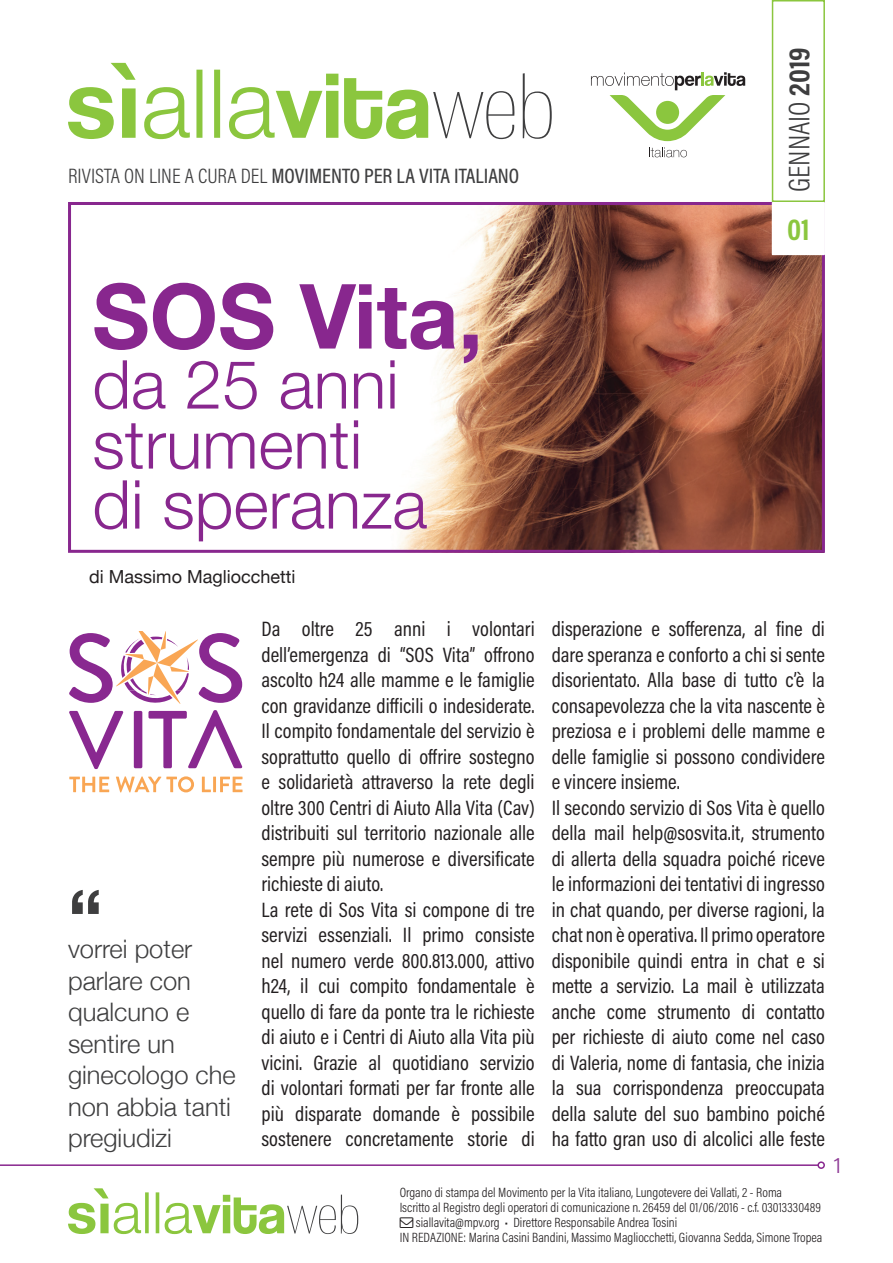
<style>
.page{position:relative;width:893px;height:1263px;background:#fff}
.page>*{position:absolute;margin:0;border:0;box-sizing:border-box;transform-origin:0 0}
.t1{font:700 90px "Helvetica Neue";color:#88278e}
.t2{font:700 75px "Helvetica Neue";color:#3e3e3f}
.t3{font:300 67.5px/60px "Helvetica Neue";color:#88278e}
.t4{font:300 30px "Acumin Pro Cond";color:#3e3e3f}
.t5{font:700 30px "Acumin Pro Cond";color:#8bc63e}
.t6{font:300 25.5px/31.5px "Helvetica Neue";color:#3e3e3f}
.t7{font:300 22.5px "Acumin Pro";color:#903e97}
.t8{font:21px/25.5px "Acumin Pro Cond";color:#231f20}
.t9{font:500 21px "Acumin Pro Cond";color:#3e3e3f}
.t10{font:18px "Helvetica Neue";color:#231f20}
.t11{font:300 13.5px "Acumin Pro Cond";color:#231f20}
.s1{font-weight:300}
.s2{font-weight:700}
</style>
<div class="page">
<img style="left:399px;top:206px;width:422px;height:343px">
<svg style="left:68px;top:63px;width:484px;height:76px"></svg>
<svg style="left:591px;top:72px;width:154px;height:69px"></svg>
<svg style="left:649px;top:147px;width:38px;height:10px"></svg>
<hr style="left:0;top:1164px;width:818px;height:2px;background:#88278e">
<div style="left:817px;top:1161px;width:8px;height:8px;border:2px solid #88278e;border-radius:50%"></div>
<svg style="left:68px;top:1188px;width:290px;height:46px"></svg>
<svg style="left:69px;top:777px;width:40px;height:15px"></svg>
<svg style="left:116px;top:776px;width:78px;height:16px"></svg>
<svg style="left:202px;top:777px;width:9px;height:15px"></svg>
<hr style="left:213px;top:777px;width:3px;height:15px;background:#f9a654">
<svg style="left:220px;top:777px;width:23px;height:15px"></svg>
<svg style="left:69px;top:711px;width:55px;height:58px"></svg>
<div style="left:134px;top:711px;width:8px;height:57px;background:#892890;border-radius:2px"></div>
<svg style="left:148px;top:710px;width:95px;height:58px"></svg>
<svg style="left:69px;top:631px;width:173px;height:73px"></svg>
<div style="left:68px;top:202px;width:757px;height:351px;border:3px solid #88278e"></div>
<div style="left:772px;top:0;width:53px;height:202px;border:2px solid #8bc63e"></div>
<div style="left:772px;top:203px;width:52px;height:51px;background:#fff"></div>
<p class="t9" style="left:68px;top:162px;width:453px"><span class="s1">RIVISTA ON LINE A CURA DEL</span> MOVIMENTO PER LA VITA ITALIANO</p>
<h3 class="t4" style="left:780px;top:192px;width:146px;rotate:-90deg">GENNAIO <span class="s2">2019</span></h3>
<h3 class="t5" style="left:787px;top:209px;width:24px">01</h3>
<h1 class="t1" style="left:92px;top:246px;width:392px">SOS Vita,</h1>
<h3 class="t3" style="left:92px;top:350px;width:337px">da 25 anni strumenti di speranza</h3>
<p class="t10" style="left:89px;top:563px;width:208px">di Massimo Magliocchetti</p>
<p class="t8" style="left:261px;top:616px;width:275px">Da oltre 25 anni i volontari dell’emergenza di “SOS Vita” offrono ascolto h24 alle mamme e le famiglie con gravidanze difficili o indesiderate.<br>Il compito fondamentale del servizio è soprattutto quello di offrire sostegno e solidarietà attraverso la rete degli oltre 300 Centri di Aiuto Alla Vita (Cav) distribuiti sul territorio nazionale alle sempre più numerose e diversificate richieste di aiuto.<br>La rete di Sos Vita si compone di tre servizi essenziali. Il primo consiste nel numero verde 800.813.000, attivo h24, il cui compito fondamentale è quello di fare da ponte tra le richieste di aiuto e i Centri di Aiuto alla Vita più vicini. Grazie al quotidiano servizio di volontari formati per far fronte alle più disparate domande è possibile sostenere concretamente storie di</p>
<p class="t8" style="left:552px;top:616px;width:275px">disperazione e sofferenza, al fine di dare speranza e conforto a chi si sente disorientato. Alla base di tutto c’è la consapevolezza che la vita nascente è preziosa e i problemi delle mamme e delle famiglie si possono condividere e vincere insieme.<br>Il secondo servizio di Sos Vita è quello della mail help@sosvita.it, strumento di allerta della squadra poiché riceve le informazioni dei tentativi di ingresso in chat quando, per diverse ragioni, la chat non è operativa. Il primo operatore disponibile quindi entra in chat e si mette a servizio. La mail è utilizzata anche come strumento di contatto per richieste di aiuto come nel caso di Valeria, nome di fantasia, che inizia la sua corrispondenza preoccupata della salute del suo bambino poiché ha fatto gran uso di alcolici alle feste</p>
<h2 class="t2" style="left:68px;top:858px;width:36px">“</h2>
<p class="t6" style="left:68px;top:932px;width:169px">vorrei poter parlare con qualcuno e sentire un ginecologo che non abbia tanti pregiudizi</p>
<p class="t11" style="left:400px;top:1183px;width:384px">Organo di stampa del Movimento per la Vita italiano, Lungotevere dei Vallati, 2 - Roma</p>
<p class="t11" style="left:400px;top:1198px;width:423px">Iscritto al Registro degli operatori di comunicazione n. 26459 del 01/06/2016 - c.f. 03013330489</p>
<p class="t11" style="left:416px;top:1213px;width:263px">siallavita@mpv.org • Direttore Responsabile Andrea Tosini</p>
<p class="t11" style="left:400px;top:1228px;width:424px">IN REDAZIONE: Marina Casini Bandini, Massimo Magliocchetti, Giovanna Sedda, Simone Tropea</p>
<p class="t7" style="left:833px;top:1150px;width:9px">1</p>
</div>
